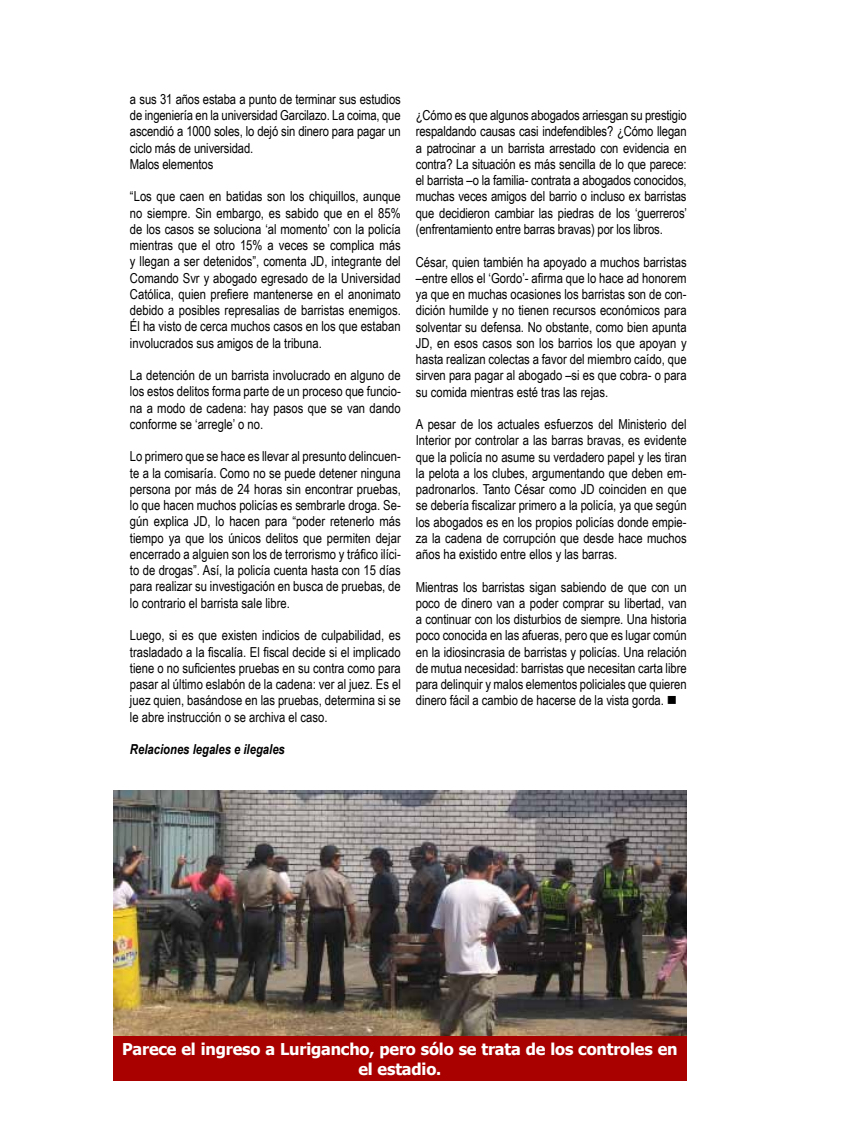
<style>
.page{position:relative;width:851px;height:1134px;background:#fff}
.page>*{position:absolute;margin:0;border:0;box-sizing:border-box;transform-origin:0 0}
.t1{font:700 16.25px/19.5px "Tahoma";letter-spacing:-.01em;color:#fff;text-align:center}
.t2{font:13.75px/16.2px "Arial Narrow";color:#000;text-align:justify}
.t3{font:italic 700 13.75px "Arial Narrow";color:#000}
</style>
<div class="page">
<img style="left:113px;top:791px;width:573px;height:245px">
<div style="left:113px;top:1036px;width:573px;height:45px;background:#a90000"></div>
<p class="t2" style="left:130px;top:90px;width:272px;text-align:left">a sus 31 años estaba a punto de terminar sus estudios de ingeniería en la universidad Garcilazo. La coima, que ascendió a 1000 soles, lo dejó sin dinero para pagar un ciclo más de universidad.<br>Malos elementos</p>
<p class="t2" style="left:130px;top:188px;width:272px">“Los que caen en batidas son los chiquillos, aunque no siempre. Sin embargo, es sabido que en el 85% de los casos se soluciona ‘al momento’ con la policía mientras que el otro 15% a veces se complica más y llegan a ser detenidos”, comenta JD, integrante del Comando Svr y abogado egresado de la Universidad Católica, quien prefiere mantenerse en el anonimato debido a posibles represalias de barristas enemigos.<br>Él ha visto de cerca muchos casos en los que estaban involucrados sus amigos de la tribuna.</p>
<p class="t2" style="left:130px;top:367px;width:272px">La detención de un barrista involucrado en alguno de los estos delitos forma parte de un proceso que funcio&shy;na a modo de cadena: hay pasos que se van dando conforme se ‘arregle’ o no.</p>
<p class="t2" style="left:130px;top:448px;width:272px">Lo primero que se hace es llevar al presunto delincuen&shy;te a la comisaría. Como no se puede detener ninguna persona por más de 24 horas sin encontrar pruebas, lo que hacen muchos policías es sembrarle droga. Se&shy;gún explica JD, lo hacen para “poder retenerlo más tiempo ya que los únicos delitos que permiten dejar encerrado a alguien son los de terrorismo y tráfico ilíci&shy;to de drogas”. Así, la policía cuenta hasta con 15 días para realizar su investigación en busca de pruebas, de lo contrario el barrista sale libre.</p>
<p class="t2" style="left:130px;top:627px;width:272px">Luego, si es que existen indicios de culpabilidad, es trasladado a la fiscalía. El fiscal decide si el implicado tiene o no suficientes pruebas en su contra como para pasar al último eslabón de la cadena: ver al juez. Es el juez quien, basándose en las pruebas, determina si se le abre instrucción o se archiva el caso.</p>
<p class="t3" style="left:130px;top:739px;width:156px">Relaciones legales e ilegales</p>
<p class="t2" style="left:416px;top:107px;width:272px">¿Cómo es que algunos abogados arriesgan su prestigio respaldando causas casi indefendibles? ¿Cómo llegan a patrocinar a un barrista arrestado con evidencia en contra? La situación es más sencilla de lo que parece: el barrista –o la familia- contrata a abogados conocidos, muchas veces amigos del barrio o incluso ex barristas que decidieron cambiar las piedras de los ‘guerreros’ (enfrentamiento entre barras bravas) por los libros.</p>
<p class="t2" style="left:416px;top:253px;width:272px">César, quien también ha apoyado a muchos barristas –entre ellos el ‘Gordo’- afirma que lo hace ad honorem ya que en muchas ocasiones los barristas son de con&shy;dición humilde y no tienen recursos económicos para solventar su defensa. No obstante, como bien apunta JD, en esos casos son los barrios los que apoyan y hasta realizan colectas a favor del miembro caído, que sirven para pagar al abogado –si es que cobra- o para su comida mientras esté tras las rejas.</p>
<p class="t2" style="left:416px;top:416px;width:272px">A pesar de los actuales esfuerzos del Ministerio del Interior por controlar a las barras bravas, es evidente que la policía no asume su verdadero papel y les tiran la pelota a los clubes, argumentando que deben em&shy;padronarlos. Tanto César como JD coinciden en que se debería fiscalizar primero a la policía, ya que según los abogados es en los propios policías donde empie&shy;za la cadena de corrupción que desde hace muchos años ha existido entre ellos y las barras.</p>
<p class="t2" style="left:416px;top:578px;width:272px">Mientras los barristas sigan sabiendo de que con un poco de dinero van a poder comprar su libertad, van a continuar con los disturbios de siempre. Una historia poco conocida en las afueras, pero que es lugar común en la idiosincrasia de barristas y policías. Una relación de mutua necesidad: barristas que necesitan carta libre para delinquir y malos elementos policiales que quieren dinero fácil a cambio de hacerse de la vista gorda. ■</p>
<p class="t1" style="left:122px;top:1038px;width:557px">Parece el ingreso a Lurigancho, pero sólo se trata de los controles en el estadio.</p>
</div>
